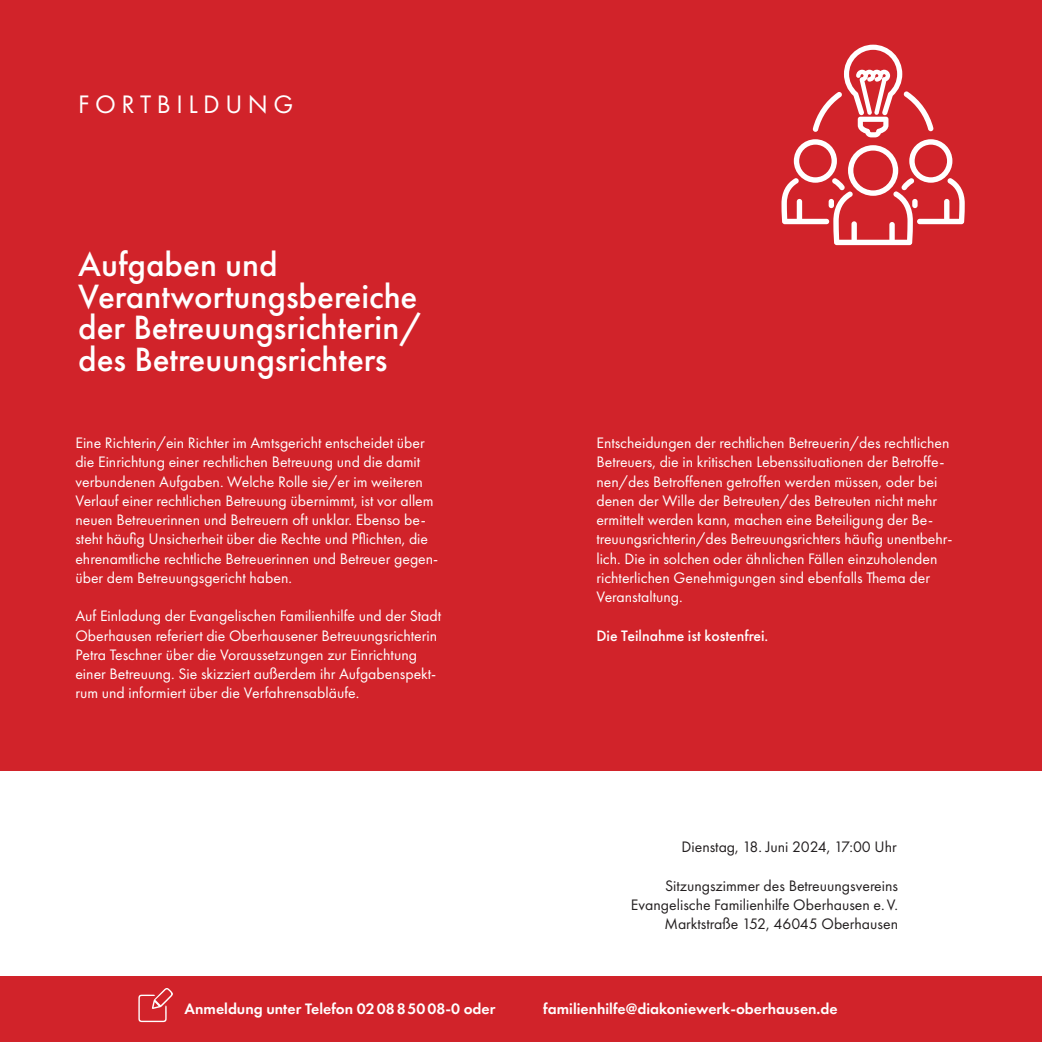
<style>
.page{position:relative;width:1042px;height:1042px;background:#fff}
.page>*{position:absolute;margin:0;border:0;box-sizing:border-box;transform-origin:0 0}
.t1{font:500 35px/31.5px "Futura PT";color:#fff}
.t2{font:26.25px "Futura PT";letter-spacing:.21em;color:#fff}
.t3{font:15.75px/19.2px "Futura PT";color:#fff}
.t4{font:15.75px/19.2px "Futura PT";color:#231f20;text-align:right}
.t5{font:600 15.75px "Futura PT";color:#fff}
.t6{font:500 15.75px "Futura PT";color:#fff}
</style>
<div class="page">
<div style="left:0;top:976px;width:1042px;height:66px;background:#d1232a"></div>
<div style="left:0;top:0;width:1042px;height:770px;background:#d1232a"></div>
<svg style="left:138px;top:988px;width:35px;height:34px"></svg>
<svg style="left:781px;top:45px;width:184px;height:200px"></svg>
<h2 class="t2" style="left:78px;top:88px;width:217px">FORTBILDUNG</h2>
<h1 class="t1" style="left:78px;top:249px;width:347px">Aufgaben und<br>Verantwortungsbereiche der Betreuungsrichterin/ des Betreuungsrichters</h1>
<p class="t3" style="left:75px;top:433px;width:364px">Eine Richterin/ein Richter im Amtsgericht entscheidet über die Einrichtung einer rechtlichen Betreuung und die damit verbundenen Aufgaben. Welche Rolle sie/er im weiteren Verlauf einer rechtlichen Betreuung übernimmt, ist vor allem neuen Betreuerinnen und Betreuern oft unklar. Ebenso be&shy;steht häufig Unsicherheit über die Rechte und Pflichten, die ehrenamtliche rechtliche Betreuerinnen und Betreuer gegen&shy;über dem Betreuungsgericht haben.</p>
<p class="t3" style="left:75px;top:606px;width:367px">Auf Einladung der Evangelischen Familienhilfe und der Stadt Oberhausen referiert die Oberhausener Betreuungsrichterin Petra Teschner über die Voraussetzungen zur Einrichtung einer Betreuung. Sie skizziert außerdem ihr Aufgabenspekt&shy;rum und informiert über die Verfahrensabläufe.</p>
<p class="t3" style="left:596px;top:433px;width:358px">Entscheidungen der rechtlichen Betreuerin/des rechtlichen Betreuers, die in kritischen Lebenssituationen der Betroffe&shy;nen/des Betroffenen getroffen werden müssen, oder bei denen der Wille der Betreuten/des Betreuten nicht mehr ermittelt werden kann, machen eine Beteiligung der Be&shy;treuungsrichterin/des Betreuungsrichters häufig unentbehr&shy;lich. Die in solchen oder ähnlichen Fällen einzuholenden richterlichen Genehmigungen sind ebenfalls Thema der Veranstaltung.</p>
<p class="t6" style="left:596px;top:626px;width:173px">Die Teilnahme ist kostenfrei.</p>
<p class="t4" style="left:681px;top:837px;width:217px">Dienstag, 18. Juni 2024, 17:00 Uhr</p>
<p class="t4" style="left:631px;top:876px;width:269px">Sitzungszimmer des Betreuungsvereins<br>Evangelische Familienhilfe Oberhausen e.V.<br>Marktstraße 152, 46045 Oberhausen</p>
<p class="t5" style="left:185px;top:999px;width:312px">Anmeldung unter Telefon 020885008-0 oder</p>
<p class="t5" style="left:543px;top:999px;width:296px">familienhilfe@diakoniewerk-oberhausen.de</p>
</div>
